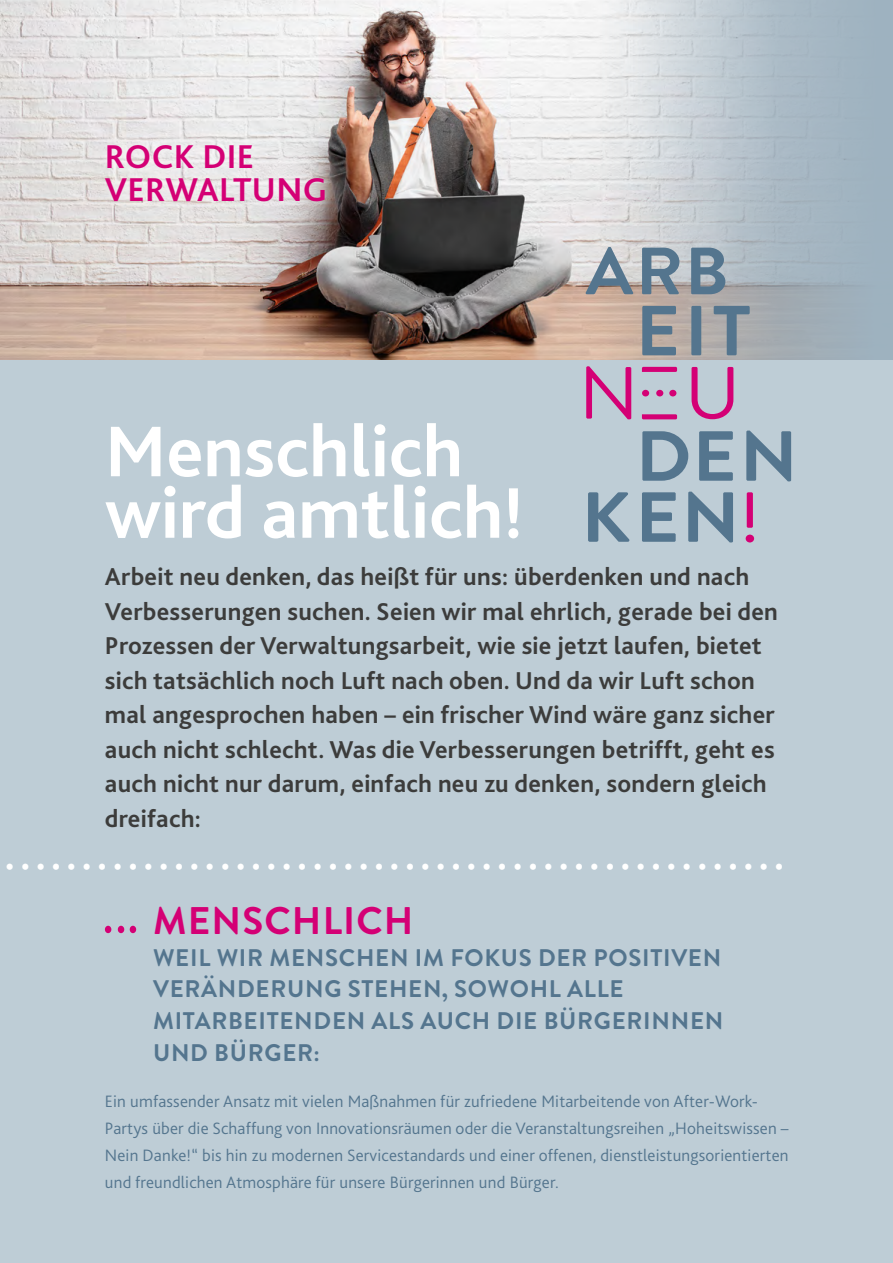
<style>
.page{position:relative;width:893px;height:1263px;background:#becdd6}
.page>*{position:absolute;margin:0;border:0;box-sizing:border-box;transform-origin:0 0}
.t1{font:700 75px/61.5px "Bliss 2";color:#fff}
.t2{font:700 38.4px "Brandon Grotesque";letter-spacing:.03em;color:#d40075}
.t3{font:700 34.5px/33px "Bliss 2";letter-spacing:.01em;color:#d40075}
.t4{font:700 25.5px/34.5px "Bliss 2";letter-spacing:.01em;color:#3c3c3b}
.t5{font:700 24px/31.8px "Brandon Grotesque";letter-spacing:.03em;color:#54758e}
.t6{font:300 17.25px/27px "Bliss 2";letter-spacing:.01em;color:#54758e}
</style>
<div class="page">
<div style="left:105px;top:926px;width:6px;height:7px;background:#d40075;border-radius:50%"></div>
<div style="left:118px;top:926px;width:6px;height:7px;background:#d40075;border-radius:50%"></div>
<div style="left:130px;top:926px;width:6px;height:7px;background:#d40075;border-radius:50%"></div>
<img style="left:0;top:0;width:506px;height:360px">
<div style="left:747px;top:492px;width:6px;height:36px;background:#d40075"></div>
<div style="left:746px;top:535px;width:8px;height:7px;background:#d40075;border-radius:50%"></div>
<svg style="left:642px;top:414px;width:35px;height:5px"></svg>
<div style="left:642px;top:390px;width:7px;height:6px;background:#d40075;border-radius:50%"></div>
<div style="left:656px;top:390px;width:7px;height:6px;background:#d40075;border-radius:50%"></div>
<div style="left:669px;top:390px;width:7px;height:6px;background:#d40075;border-radius:50%"></div>
<svg style="left:692px;top:367px;width:41px;height:52px"></svg>
<svg style="left:588px;top:492px;width:145px;height:50px"></svg>
<svg style="left:642px;top:431px;width:149px;height:50px"></svg>
<svg style="left:586px;top:366px;width:45px;height:53px"></svg>
<svg style="left:642px;top:367px;width:35px;height:5px"></svg>
<svg style="left:256px;top:142px;width:94px;height:93px;background:#908785"></svg>
<div style="left:94px;top:132px;width:243px;height:81px;background:#fff;opacity:.95"></div>
<svg style="left:506px;top:0;width:387px;height:360px"></svg>
<h3 class="t3" style="left:105px;top:139px;width:224px">ROCK DIE<br>VERWALTUNG</h3>
<h1 class="t1" style="left:105px;top:419px;width:420px">Menschlich wird amtlich!</h1>
<p class="t4" style="left:105px;top:559px;width:674px">Arbeit neu denken, das heißt für uns: überdenken und nach Verbesserungen suchen. Seien wir mal ehrlich, gerade bei den Prozessen der Verwaltungsarbeit, wie sie jetzt laufen, bietet sich tatsächlich noch Luft nach oben. Und da wir Luft schon mal angesprochen haben – ein frischer Wind wäre ganz sicher auch nicht schlecht. Was die Verbesserungen betrifft, geht es auch nicht nur darum, einfach neu zu denken, sondern gleich dreifach:</p>
<h2 class="t2" style="left:153px;top:894px;width:262px">MENSCHLICH</h2>
<p class="t5" style="left:153px;top:942px;width:572px">WEIL WIR MENSCHEN IM FOKUS DER POSITIVEN<br>VERÄNDERUNG STEHEN, SOWOHL ALLE<br>MITARBEITENDEN ALS AUCH DIE BÜRGERINNEN<br>UND BÜRGER:</p>
<p class="t6" style="left:105px;top:1087px;width:685px">Ein umfassender Ansatz mit vielen Maßnahmen für zufriedene Mitarbeitende von After-Work-Partys über die Schaffung von Innovationsräumen oder die Veranstaltungsreihen „Hoheitswissen – Nein Danke!“ bis hin zu modernen Servicestandards und einer offenen, dienstleistungsorientierten und freundlichen Atmosphäre für unsere Bürgerinnen und Bürger.</p>
</div>
